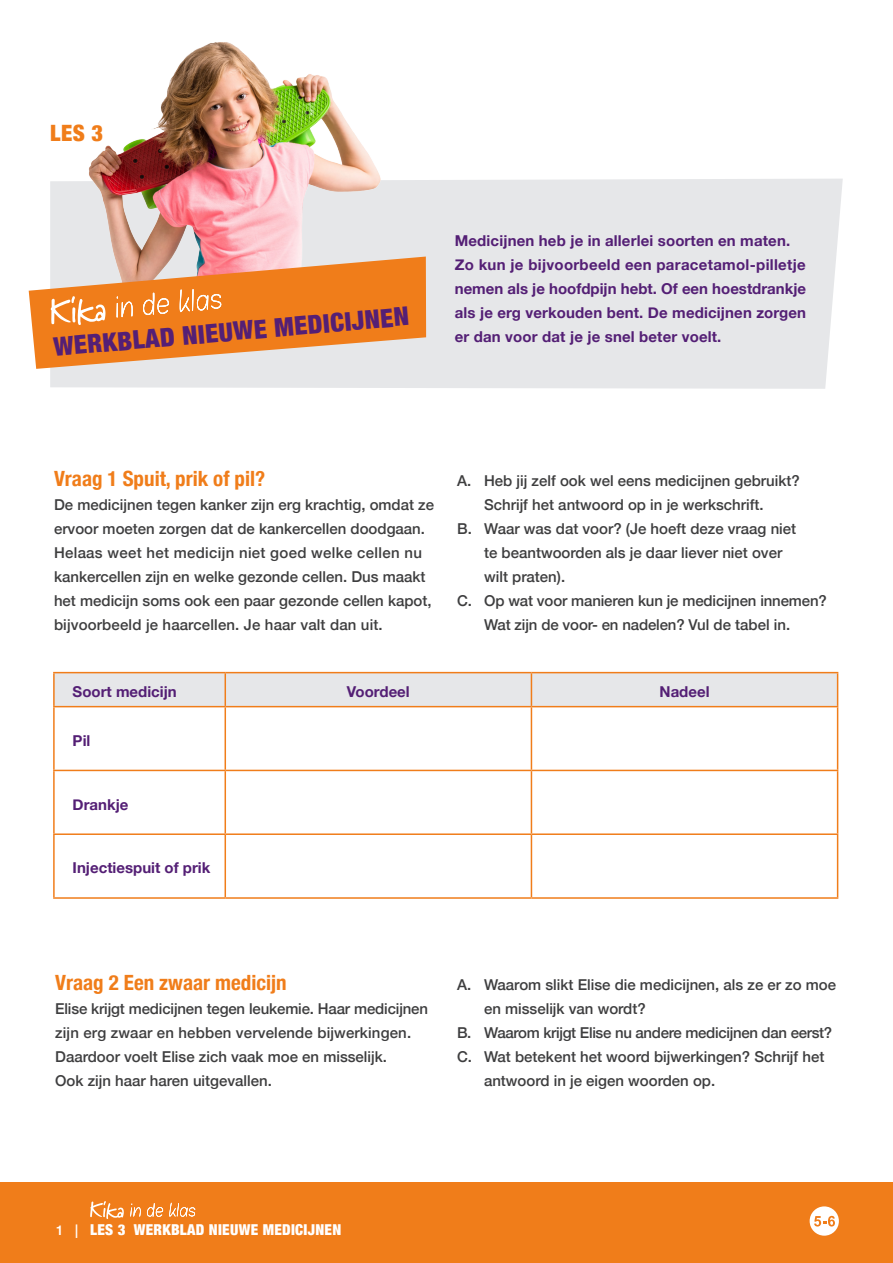
<style>
.page{position:relative;width:893px;height:1263px;background:#fff}
.page>*{position:absolute;margin:0;border:0;box-sizing:border-box;transform-origin:0 0}
.t1{font:900 condensed 25.8px "Helvetica Neue";color:#541f75}
.t2{font:900 condensed 22.5px "Helvetica Neue";color:#f07d1a}
.kopje-oranje{font:700 condensed 21px "Helvetica Neue";color:#f07d1a}
.Lopende_tekst{font:500 15px/24px "Helvetica Neue";color:#3e3e3f}
.lopende_tekst_-_intr{font:700 15px/24px "Helvetica Neue";letter-spacing:.01em;color:#541f75}
.Lopende_tekst-2{font:500 15px "Helvetica Neue";letter-spacing:-.02em;color:#3e3e3f}
.t3{font:900 condensed 15px "Helvetica Neue";letter-spacing:.02em;color:#fff}
.s1{font-weight:500;font-stretch:normal;font-size:13.5px}
</style>
<div class="page">
<div style="left:0;top:1182px;width:893px;height:81px;background:#f07d1a"></div>
<svg style="left:130px;top:1203px;width:11px;height:13px"></svg>
<svg style="left:147px;top:1203px;width:16px;height:14px"></svg>
<svg style="left:169px;top:1203px;width:26px;height:14px"></svg>
<svg style="left:90px;top:1201px;width:34px;height:18px"></svg>
<div style="left:810px;top:1206px;width:29px;height:30px;background:#fff;border-radius:50%"></div>
<svg style="left:814px;top:1216px;width:21px;height:10px"></svg>
<div style="left:50px;top:179px;width:793px;height:210px;background:#e6e7e9"></div>
<img style="left:76px;top:42px;width:323px;height:215px">
<svg style="left:29px;top:257px;width:397px;height:112px"></svg>
<div style="left:55px;top:673px;width:782px;height:33px;background:#e6e7e9"></div>
<hr style="left:53px;top:672px;width:172px;height:1px;background:#f07d1a">
<hr style="left:53px;top:673px;width:2px;height:33px;background:#f07d1a">
<hr style="left:225px;top:672px;width:306px;height:1px;background:#f07d1a">
<hr style="left:225px;top:673px;width:1px;height:33px;background:#f07d1a">
<hr style="left:531px;top:672px;width:307px;height:1px;background:#f07d1a">
<hr style="left:531px;top:673px;width:1px;height:33px;background:#f07d1a">
<hr style="left:837px;top:673px;width:1px;height:33px;background:#f07d1a">
<hr style="left:53px;top:706px;width:172px;height:1px;background:#f07d1a">
<hr style="left:53px;top:707px;width:2px;height:63px;background:#f07d1a">
<hr style="left:225px;top:706px;width:306px;height:1px;background:#f07d1a">
<hr style="left:225px;top:707px;width:1px;height:63px;background:#f07d1a">
<hr style="left:531px;top:706px;width:307px;height:1px;background:#f07d1a">
<hr style="left:531px;top:707px;width:1px;height:63px;background:#f07d1a">
<hr style="left:837px;top:707px;width:1px;height:63px;background:#f07d1a">
<hr style="left:53px;top:770px;width:172px;height:1px;background:#f07d1a">
<hr style="left:53px;top:771px;width:2px;height:62px;background:#f07d1a">
<hr style="left:225px;top:770px;width:306px;height:1px;background:#f07d1a">
<hr style="left:225px;top:771px;width:1px;height:62px;background:#f07d1a">
<hr style="left:531px;top:770px;width:307px;height:1px;background:#f07d1a">
<hr style="left:531px;top:771px;width:1px;height:62px;background:#f07d1a">
<hr style="left:837px;top:771px;width:1px;height:62px;background:#f07d1a">
<hr style="left:53px;top:833px;width:172px;height:2px;background:#f07d1a">
<hr style="left:53px;top:835px;width:2px;height:62px;background:#f07d1a">
<hr style="left:225px;top:833px;width:306px;height:2px;background:#f07d1a">
<hr style="left:225px;top:835px;width:1px;height:62px;background:#f07d1a">
<hr style="left:531px;top:833px;width:307px;height:2px;background:#f07d1a">
<hr style="left:531px;top:835px;width:1px;height:62px;background:#f07d1a">
<hr style="left:837px;top:835px;width:1px;height:62px;background:#f07d1a">
<hr style="left:53px;top:897px;width:172px;height:2px;background:#f07d1a">
<hr style="left:225px;top:897px;width:306px;height:2px;background:#f07d1a">
<hr style="left:531px;top:897px;width:307px;height:2px;background:#f07d1a">
<p class="t2" style="left:50px;top:115px;width:55px">LES 3</p>
<p class="t1" style="left:52px;top:326px;width:358px;rotate:-5deg">WERKBLAD NIEUWE MEDICIJNEN</p>
<p class="lopende_tekst_-_intr" style="left:455px;top:229px;width:353px">Medicijnen heb je in allerlei soorten en maten.<br>Zo kun je bijvoorbeeld een paracetamol-pilletje nemen als je hoofdpijn hebt. Of een hoestdrankje als je erg verkouden bent. De medicijnen zorgen er dan voor dat je je snel beter voelt.</p>
<p class="kopje-oranje" style="left:54px;top:461px;width:213px">Vraag 1 Spuit, prik of pil?</p>
<p class="Lopende_tekst" style="left:54px;top:492px;width:382px">De medicijnen tegen kanker zijn erg krachtig, omdat ze ervoor moeten zorgen dat de kankercellen doodgaan.<br>Helaas weet het medicijn niet goed welke cellen nu kankercellen zijn en welke gezonde cellen. Dus maakt het medicijn soms ook een paar gezonde cellen kapot, bijvoorbeeld je haarcellen. Je haar valt dan uit.</p>
<p class="Lopende_tekst" style="left:484px;top:468px;width:317px;text-indent:-27px">A. Heb jij zelf ook wel eens medicijnen gebruikt?<br>Schrijf het antwoord op in je werkschrift.</p>
<p class="Lopende_tekst" style="left:484px;top:516px;width:314px;text-indent:-27px">B. Waar was dat voor? (Je hoeft deze vraag niet te beantwoorden als je daar liever niet over wilt praten).</p>
<p class="Lopende_tekst" style="left:484px;top:588px;width:344px;text-indent:-27px">C. Op wat voor manieren kun je medicijnen innemen?<br>Wat zijn de voor- en nadelen? Vul de tabel in.</p>
<p class="lopende_tekst_-_intr" style="left:73px;top:680px;width:106px">Soort medicijn</p>
<p class="lopende_tekst_-_intr" style="left:347px;top:680px;width:64px">Voordeel</p>
<p class="lopende_tekst_-_intr" style="left:659px;top:680px;width:51px">Nadeel</p>
<p class="lopende_tekst_-_intr" style="left:73px;top:729px;width:19px">Pil</p>
<p class="lopende_tekst_-_intr" style="left:73px;top:793px;width:57px">Drankje</p>
<p class="lopende_tekst_-_intr" style="left:73px;top:856px;width:139px">Injectiespuit of prik</p>
<p class="kopje-oranje" style="left:55px;top:965px;width:233px">Vraag 2 Een zwaar medicijn</p>
<p class="Lopende_tekst" style="left:55px;top:996px;width:374px">Elise krijgt medicijnen tegen leukemie. Haar medicijnen zijn erg zwaar en hebben vervelende bijwerkingen.<br>Daardoor voelt Elise zich vaak moe en misselijk.<br>Ook zijn haar haren uitgevallen.</p>
<p class="Lopende_tekst" style="left:484px;top:972px;width:354px;text-indent:-27px">A. Waarom slikt Elise die medicijnen, als ze er zo moe en misselijk van wordt?</p>
<p class="Lopende_tekst-2" style="left:457px;top:1021px;width:377px">B. Waarom krijgt Elise nu andere medicijnen dan eerst?</p>
<p class="Lopende_tekst" style="left:484px;top:1044px;width:342px;text-indent:-27px">C. Wat betekent het woord bijwerkingen? Schrijf het antwoord in je eigen woorden op.</p>
<p class="t3" style="left:56px;top:1217px;width:286px"><span class="s1">1 |</span> LES 3 WERKBLAD NIEUWE MEDICIJNEN</p>
</div>
